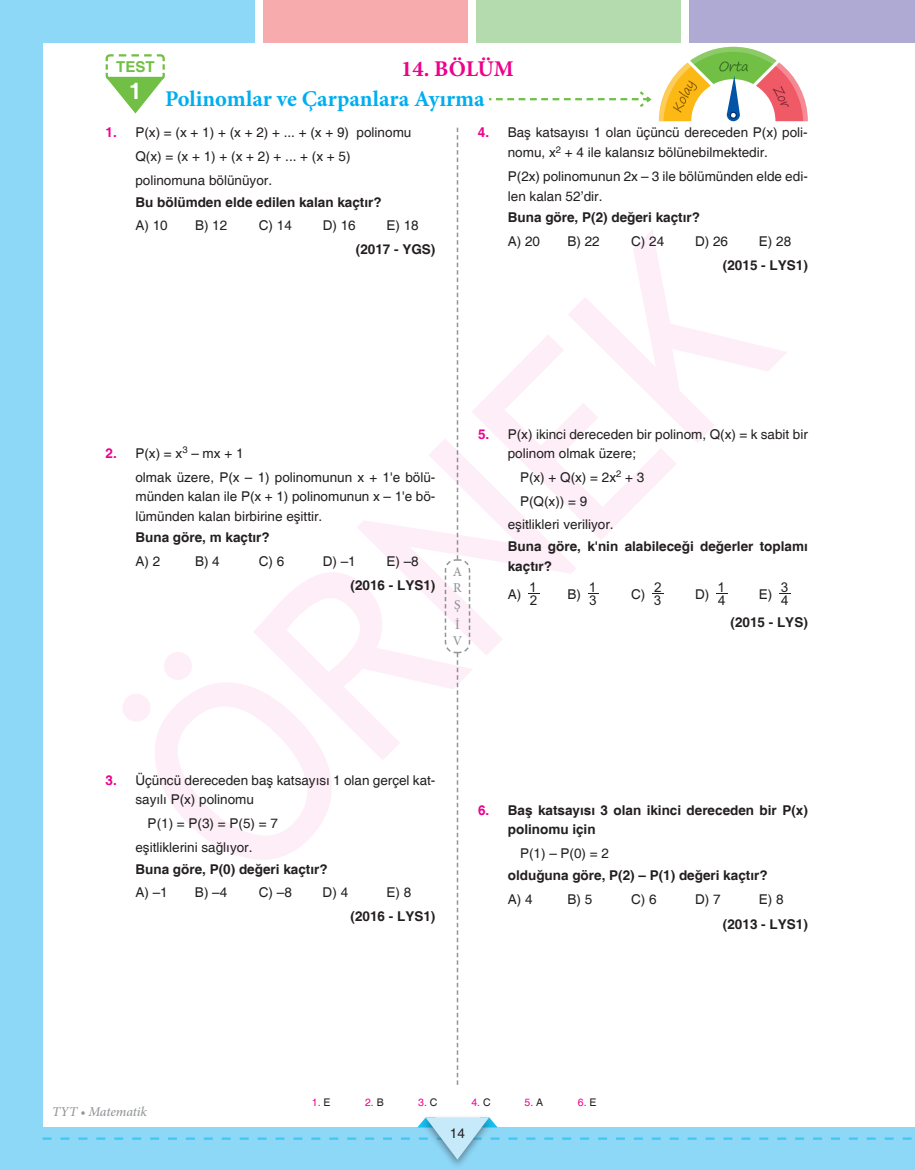
<style>
.page{position:relative;width:915px;height:1170px;background:#fff}
.page>*{position:absolute;margin:0;border:0;box-sizing:border-box;transform-origin:0 0}
.t1{font:255px "Trebuchet MS";color:#ed028c}
.t2{font:700 22.5px "Minion Pro";color:#00aeef}
.t3{font:700 22.5px "Minion Pro";letter-spacing:-.01em;color:#ed028c}
.t4{font:700 15px "Helvetica";color:#71bf44}
.t5{font:13.5px/23.7px "Helvetica";color:#231f20}
.t6{font:700 13.5px/19.5px "Helvetica";color:#231f20}
.t7{font:italic 500 13.5px "Minion Pro";letter-spacing:-.005em;color:#939598}
.t8{font:13.5px "Arial";color:#231f20}
.t9{font:500 13.5px/16.2px "Minion Pro";color:#939598;text-align:justify}
.t10{font:10.5px "Helvetica";color:#ed028c}
.s1{font-weight:700;color:#ed028c}
.s2{color:#ed028c}
.s3{color:#231f20}
</style>
<div class="page">
<div style="left:26px;top:0;width:229px;height:43px;background:#8dd7f7"></div>
<div style="left:38px;top:1127px;width:876px;height:42px;background:#8dd7f7"></div>
<div style="left:0;top:0;width:43px;height:1169px;background:#8dd7f7"></div>
<div style="left:689px;top:0;width:225px;height:43px;background:#afaad3"></div>
<div style="left:264px;top:0;width:204px;height:43px;background:#f8abad"></div>
<div style="left:476px;top:0;width:204px;height:43px;background:#b4dbae"></div>
<div style="left:419px;top:1114px;width:76px;height:55px;background:#231f20;opacity:.45"></div>
<svg style="left:43px;top:1117px;width:868px;height:42px"></svg>
<svg style="left:444px;top:128px;width:27px;height:956px"></svg>
<svg style="left:105px;top:54px;width:60px;height:59px"></svg>
<svg style="left:489px;top:47px;width:319px;height:74px"></svg>
<h2 class="t3" style="left:401px;top:53px;width:114px">14. BÖLÜM</h2>
<p class="t4" style="left:116px;top:57px;width:40px">TEST</p>
<h2 class="t2" style="left:129px;top:83px;width:357px"><sup>1</sup> Polinomlar ve Çarpanlara Ayırma</h2>
<p class="t5" style="left:135px;top:121px;width:277px;text-indent:-30px"><span class="s1">1.</span> P(x) = (x + 1) + (x + 2) + ... + (x + 9) polinomu<br>Q(x) = (x + 1) + (x + 2) + ... + (x + 5) polinomuna bölünüyor.</p>
<p class="t6" style="left:135px;top:193px;width:248px">Bu bölümden elde edilen kalan kaçtır?</p>
<p class="t5" style="left:135px;top:214px;width:34px">A) 10</p>
<p class="t5" style="left:195px;top:214px;width:34px">B) 12</p>
<p class="t5" style="left:259px;top:214px;width:35px">C) 14</p>
<p class="t5" style="left:322px;top:214px;width:35px">D) 16</p>
<p class="t5" style="left:386px;top:214px;width:34px">E) 18</p>
<p class="t6" style="left:356px;top:240px;width:81px">(2017 - YGS)</p>
<p class="t5" style="left:507px;top:123px;width:301px;line-height:19.8px;text-indent:-30px"><span class="s1">4.</span> Baş katsayısı 1 olan üçüncü dereceden P(x) poli&shy;nomu, x<sup>2</sup> + 4 ile kalansız bölünebilmektedir.</p>
<p class="t5" style="left:507px;top:167px;width:301px;line-height:19.5px">P(2x) polinomunun 2x – 3 ile bölümünden elde edi&shy;len kalan 52’dir.</p>
<p class="t6" style="left:507px;top:208px;width:194px">Buna göre, P(2) değeri kaçtır?</p>
<p class="t5" style="left:507px;top:230px;width:34px">A) 20</p>
<p class="t5" style="left:567px;top:230px;width:34px">B) 22</p>
<p class="t5" style="left:631px;top:230px;width:35px">C) 24</p>
<p class="t5" style="left:694px;top:230px;width:35px">D) 26</p>
<p class="t5" style="left:758px;top:230px;width:34px">E) 28</p>
<p class="t6" style="left:722px;top:256px;width:86px">(2015 - LYS1)</p>
<h1 class="t1" style="left:76px;top:725px;width:768px;rotate:-45deg">ÖRNEK</h1>
<p class="t5" style="left:507px;top:424px;width:301px;line-height:19.5px;text-indent:-30px"><span class="s1">5.</span> P(x) ikinci dereceden bir polinom, Q(x) = k sabit bir polinom olmak üzere;</p>
<p class="t5" style="left:520px;top:465px;width:126px">P(x) + Q(x) = 2x<sup>2</sup> + 3</p>
<p class="t5" style="left:520px;top:489px;width:69px">P(Q(x)) = 9</p>
<p class="t5" style="left:507px;top:513px;width:107px">eşitlikleri veriliyor.</p>
<p class="t6" style="left:507px;top:537px;width:301px">Buna göre, k'nin alabileceği değerler toplamı kaçtır?</p>
<p class="t5" style="left:507px;top:582px;width:15px">A)</p>
<p class="t8" style="left:529px;top:591px;width:9px">2</p>
<p class="t5" style="left:135px;top:441px;width:301px;text-indent:-30px"><span class="s1">2.</span> P(x) = x<sup>3</sup> – mx + 1<br>olmak üzere, P(x – 1) polinomunun x + 1'e bölü-</p>
<p class="t5" style="left:135px;top:487px;width:301px;line-height:19.5px">münden kalan ile P(x + 1) polinomunun x – 1'e bö&shy;lümünden kalan birbirine eşittir.</p>
<p class="t6" style="left:135px;top:528px;width:136px">Buna göre, m kaçtır?</p>
<p class="t5" style="left:135px;top:550px;width:26px">A) 2</p>
<p class="t5" style="left:195px;top:550px;width:26px">B) 4</p>
<p class="t5" style="left:259px;top:550px;width:27px">C) 6</p>
<p class="t5" style="left:322px;top:550px;width:35px">D) –1</p>
<p class="t5" style="left:386px;top:550px;width:34px">E) –8</p>
<p class="t6" style="left:350px;top:576px;width:86px">(2016 - LYS1)</p>
<p class="t9" style="left:452px;top:563px;width:11px">A R Ş</p>
<p class="t9" style="left:452px;top:616px;width:11px">İ<br>V</p>
<p class="t8" style="left:529px;top:578px;width:9px">1</p>
<p class="t8" style="left:588px;top:578px;width:9px">1</p>
<p class="t8" style="left:653px;top:578px;width:9px">2</p>
<p class="t8" style="left:717px;top:578px;width:9px">1</p>
<p class="t8" style="left:780px;top:578px;width:9px">3</p>
<p class="t6" style="left:730px;top:612px;width:79px">(2015 - LYS)</p>
<p class="t5" style="left:631px;top:582px;width:16px">C)</p>
<p class="t8" style="left:653px;top:591px;width:9px">3</p>
<p class="t5" style="left:567px;top:582px;width:15px">B)</p>
<p class="t8" style="left:589px;top:591px;width:9px">3</p>
<p class="t5" style="left:694px;top:582px;width:16px">D)</p>
<p class="t8" style="left:717px;top:591px;width:9px">4</p>
<p class="t5" style="left:758px;top:582px;width:15px">E)</p>
<p class="t8" style="left:780px;top:591px;width:9px">4</p>
<p class="t5" style="left:135px;top:770px;width:301px;line-height:19.5px;text-indent:-30px"><span class="s1">3.</span> Üçüncü dereceden baş katsayısı 1 olan gerçel kat&shy;sayılı P(x) polinomu</p>
<p class="t5" style="left:135px;top:812px;width:144px;text-indent:12px">P(1) = P(3) = P(5) = 7 eşitliklerini sağlıyor.</p>
<p class="t6" style="left:135px;top:859px;width:194px">Buna göre, P(0) değeri kaçtır?</p>
<p class="t5" style="left:135px;top:881px;width:34px">A) –1</p>
<p class="t5" style="left:195px;top:881px;width:34px">B) –4</p>
<p class="t5" style="left:259px;top:881px;width:35px">C) –8</p>
<p class="t5" style="left:322px;top:881px;width:27px">D) 4</p>
<p class="t5" style="left:386px;top:881px;width:26px">E) 8</p>
<p class="t6" style="left:350px;top:907px;width:86px">(2016 - LYS1)</p>
<p class="t6" style="left:507px;top:801px;width:301px;text-indent:-30px"><span class="s2">6.</span> Baş katsayısı 3 olan ikinci dereceden bir P(x) polinomu için</p>
<p class="t5" style="left:520px;top:842px;width:90px">P(1) – P(0) = 2</p>
<p class="t6" style="left:507px;top:866px;width:261px">olduğuna göre, P(2) – P(1) değeri kaçtır?</p>
<p class="t5" style="left:507px;top:887px;width:26px">A) 4</p>
<p class="t5" style="left:567px;top:887px;width:26px">B) 5</p>
<p class="t5" style="left:631px;top:887px;width:27px">C) 6</p>
<p class="t5" style="left:694px;top:887px;width:27px">D) 7</p>
<p class="t5" style="left:758px;top:887px;width:26px">E) 8</p>
<p class="t6" style="left:722px;top:915px;width:86px">(2013 - LYS1)</p>
<p class="t7" style="left:52px;top:1102px;width:96px">TYT • Matematik</p>
<p class="t10" style="left:312px;top:1095px;width:20px">1. <span class="s3">E</span></p>
<p class="t10" style="left:365px;top:1095px;width:20px">2. <span class="s3">B</span></p>
<p class="t10" style="left:418px;top:1095px;width:21px">3. <span class="s3">C</span></p>
<p class="t10" style="left:471px;top:1095px;width:21px">4. <span class="s3">C</span></p>
<p class="t10" style="left:524px;top:1095px;width:20px">5. <span class="s3">A</span></p>
<p class="t10" style="left:577px;top:1095px;width:20px">6. <span class="s3">E</span></p>
<p class="t5" style="left:449px;top:1121px;width:17px">14</p>
</div>
